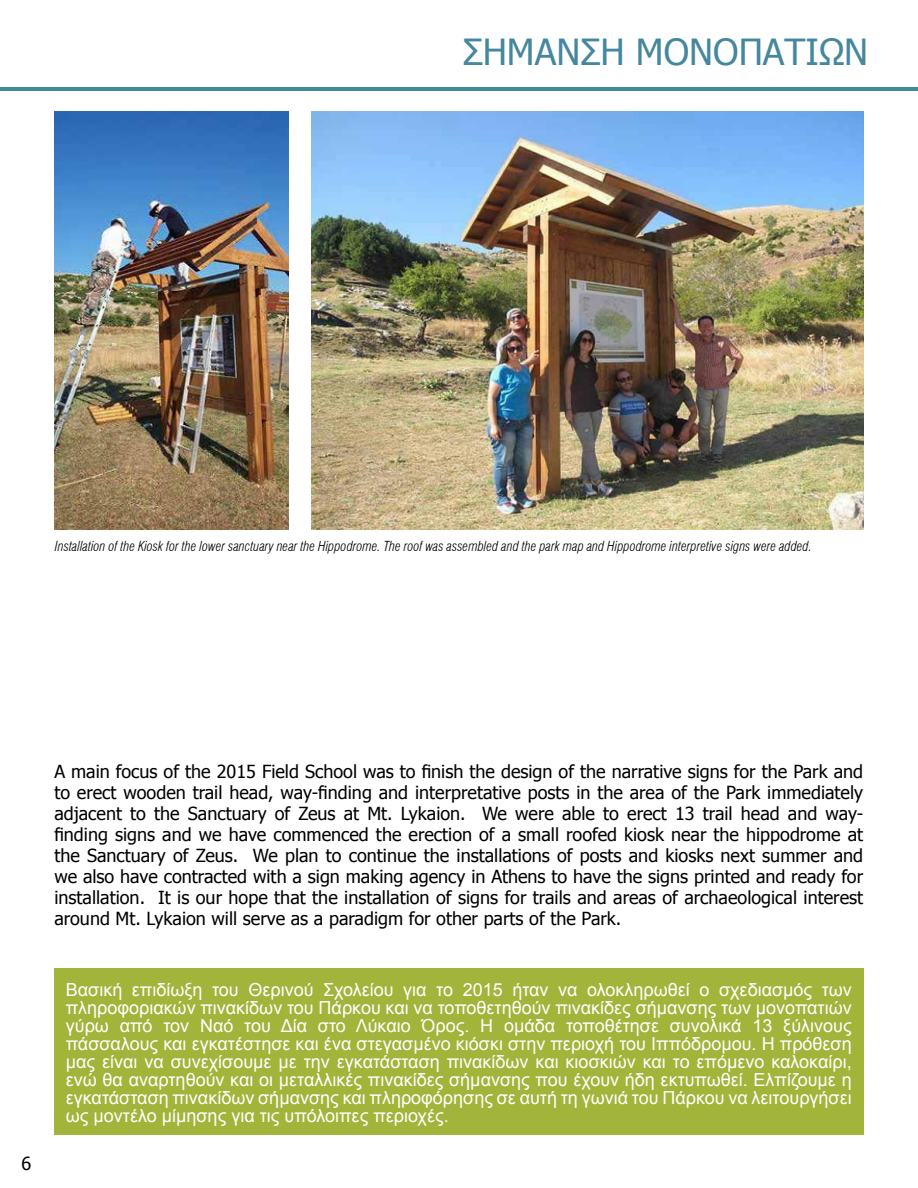
<style>
.page{position:relative;width:918px;height:1188px;background:#fff}
.page>*{position:absolute;margin:0;border:0;box-sizing:border-box;transform-origin:0 0}
.t1{font:36px "Tahoma";color:#45879e}
.t2{font:18px/21px "Tahoma";color:#000;text-align:justify}
.t3{font:18px/18px "Arial";color:#fff;text-align:justify}
.t4{font:italic 300 condensed 13.5px "Swiss 721 BT";color:#000}
</style>
<div class="page">
<div style="left:54px;top:969px;width:810px;height:166px;background:#a3b43a"></div>
<hr style="left:0;top:87px;width:918px;height:4px;background:#45879e">
<img style="left:312px;top:112px;width:552px;height:417px">
<img style="left:54px;top:112px;width:235px;height:417px">
<h1 class="t1" style="left:463px;top:27px;width:407px">ΣΗΜΑΝΣΗ ΜΟΝΟΠΑΤΙΩΝ</h1>
<p class="t4" style="left:55px;top:538px;width:759px">Installation of the Kiosk for the lower sanctuary near the Hippodrome. The roof was assembled and the park map and Hippodrome interpretive signs were added.</p>
<p class="t2" style="left:21px;top:1152px;width:11px">6</p>
<p class="t2" style="left:54px;top:761px;width:810px">A main focus of the 2015 Field School was to finish the design of the narrative signs for the Park and to erect wooden trail head, way-finding and interpretative posts in the area of the Park immediately adjacent to the Sanctuary of Zeus at Mt. Lykaion. We were able to erect 13 trail head and way&shy;finding signs and we have commenced the erection of a small roofed kiosk near the hippodrome at the Sanctuary of Zeus. We plan to continue the installations of posts and kiosks next summer and we also have contracted with a sign making agency in Athens to have the signs printed and ready for installation. It is our hope that the installation of signs for trails and areas of archaeological interest around Mt. Lykaion will serve as a paradigm for other parts of the Park.</p>
<p class="t3" style="left:66px;top:981px;width:787px">Βασική επιδίωξη του Θερινού Σχολείου για το 2015 ήταν να ολοκληρωθεί ο σχεδιασμός των πληροφοριακών πινακίδων του Πάρκου και να τοποθετηθούν πινακίδες σήμανσης των μονοπατιών γύρω από τον Ναό του Δία στο Λύκαιο Όρος. Η ομάδα τοποθέτησε συνολικά 13 ξύλινους πάσσαλους και εγκατέστησε και ένα στεγασμένο κιόσκι στην περιοχή του Ιππόδρομου. Η πρόθεση μας είναι να συνεχίσουμε με την εγκατάσταση πινακίδων και κιοσκιών και το επόμενο καλοκαίρι, ενώ θα αναρτηθούν και οι μεταλλικές πινακίδες σήμανσης που έχουν ήδη εκτυπωθεί. Ελπίζουμε η εγκατάσταση πινακίδων σήμανσης και πληροφόρησης σε αυτή τη γωνιά του Πάρκου να λειτουργήσει ως μοντέλο μίμησης για τις υπόλοιπες περιοχές.</p>
</div>
